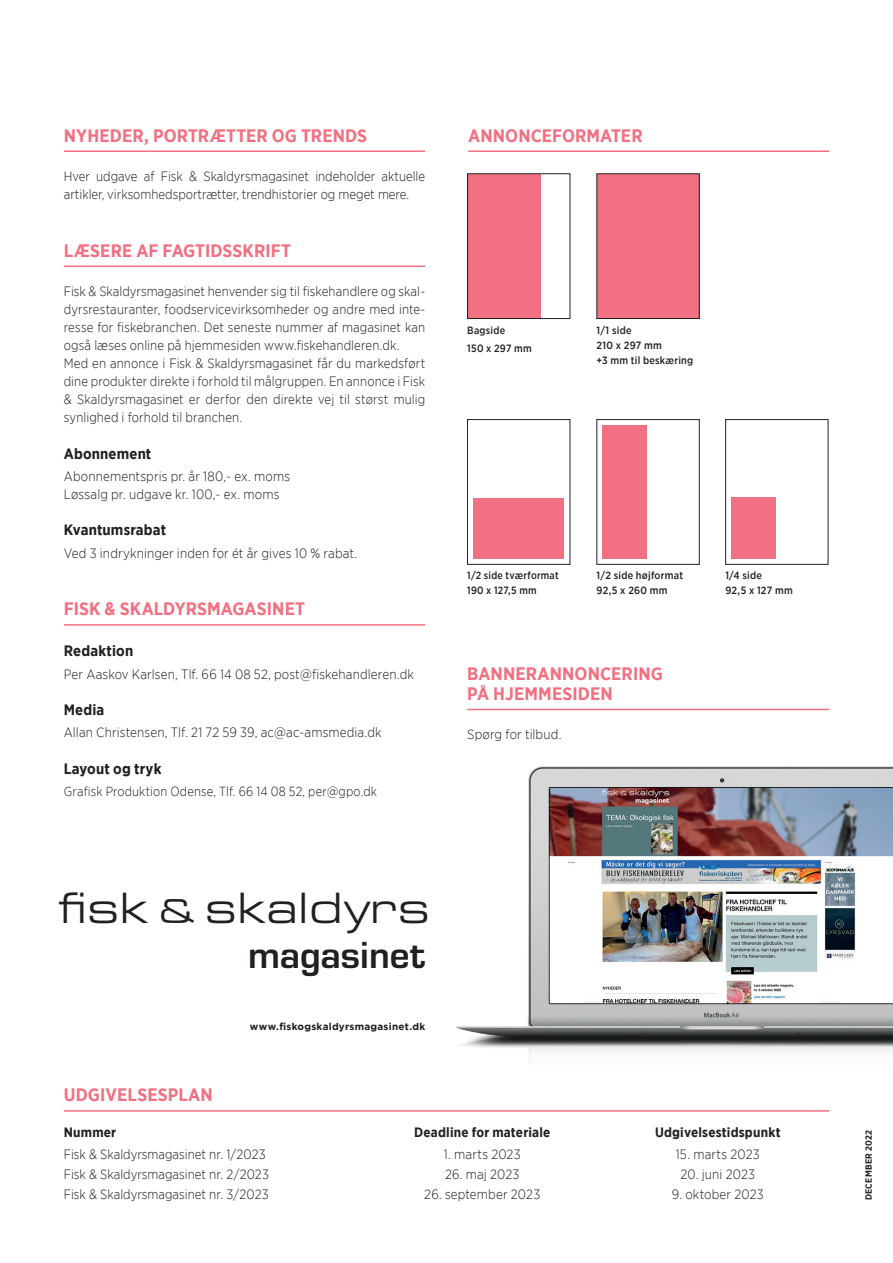
<style>
.page{position:relative;width:893px;height:1263px;background:#fff}
.page>*{position:absolute;margin:0;border:0;box-sizing:border-box;transform-origin:0 0}
.t1{font:45.15px "Eurostile Ext";color:#231f20}
.t2{font:700 39.15px "Eurostile";color:#231f20}
.Underline{font:700 18px/19.5px "Gotham Narrow";letter-spacing:.005em;color:#f17081}
.Mellemrubrik{font:700 18px "Gotham Narrow";letter-spacing:.005em;color:#f17081}
.Mellemrubrik-2{font:700 15px "Gotham Narrow";letter-spacing:.01em;color:#231f20}
.Brød_uden_indryk{font:300 13.5px/18px "Gotham Narrow";letter-spacing:.005em;color:#231f20;text-align:justify}
.Brød_uden_indryk-2{font:700 13.5px "Gotham Narrow";letter-spacing:.015em;color:#231f20}
.Brød_uden_indryk-3{font:300 13.2px "Gotham Narrow";letter-spacing:.01em;color:#231f20}
.Brød_uden_indryk-4{font:500 10.5px "Gotham Narrow";letter-spacing:.025em;color:#231f20}
.Brød_uden_indryk-5{font:700 9.9px "Gotham";letter-spacing:.025em;color:#231f20}
.Brød_uden_indryk-6{font:700 9px "Gotham Narrow";letter-spacing:.03em;color:#231f20}
.s1{font-size:35.55px}
</style>
<div class="page">
<hr style="left:64px;top:150px;width:361px;height:2px;background:#f17081">
<hr style="left:64px;top:265px;width:361px;height:2px;background:#f17081">
<hr style="left:64px;top:624px;width:361px;height:2px;background:#f17081">
<hr style="left:64px;top:1110px;width:765px;height:2px;background:#f17081">
<div style="left:597px;top:174px;width:102px;height:145px;background:#f17081"></div>
<div style="left:597px;top:173px;width:102px;height:146px;border:1px solid #231f20"></div>
<div style="left:467px;top:419px;width:103px;height:146px;border:1px solid #231f20"></div>
<div style="left:473px;top:498px;width:91px;height:61px;background:#f17081"></div>
<div style="left:597px;top:419px;width:102px;height:146px;border:1px solid #231f20"></div>
<div style="left:602px;top:425px;width:45px;height:134px;background:#f17081"></div>
<div style="left:725px;top:419px;width:103px;height:146px;border:1px solid #231f20"></div>
<div style="left:731px;top:498px;width:45px;height:61px;background:#f17081"></div>
<div style="left:468px;top:174px;width:73px;height:145px;background:#f17081"></div>
<div style="left:467px;top:173px;width:103px;height:146px;border:1px solid #231f20"></div>
<hr style="left:468px;top:150px;width:361px;height:2px;background:#f17081">
<hr style="left:467px;top:709px;width:362px;height:1px;background:#f17081">
<img style="left:426px;top:766px;width:467px;height:346px">
<p class="Underline" style="left:64px;top:125px;width:305px">NYHEDER, PORTRÆTTER OG TRENDS</p>
<p class="Brød_uden_indryk" style="left:64px;top:167px;width:363px">Hver udgave af Fisk &amp; Skaldyrsmagasinet indeholder aktuelle artikler, virksomhedsportrætter, trendhistorier og meget mere.</p>
<p class="Underline" style="left:64px;top:241px;width:229px">LÆSERE AF FAGTIDSSKRIFT</p>
<p class="Brød_uden_indryk" style="left:64px;top:282px;width:363px">Fisk &amp; Skaldyrsmagasinet henvender sig til fiskehandlere og skal&shy;dyrsrestauranter, foodservicevirksomheder og andre med inte&shy;resse for fiskebranchen. Det seneste nummer af magasinet kan også læses online på hjemmesiden www.fiskehandleren.dk.</p>
<p class="Brød_uden_indryk" style="left:64px;top:354px;width:363px">Med en annonce i Fisk &amp; Skaldyrsmagasinet får du markedsført dine produkter direkte i forhold til målgruppen. En annonce i Fisk &amp; Skaldyrsmagasinet er derfor den direkte vej til størst mulig synlighed i forhold til branchen.</p>
<p class="Mellemrubrik-2" style="left:64px;top:444px;width:89px">Abonnement</p>
<p class="Brød_uden_indryk" style="left:64px;top:467px;width:228px">Abonnementspris pr. år 180,- ex. moms</p>
<p class="Brød_uden_indryk" style="left:64px;top:485px;width:217px">Løssalg pr. udgave kr. 100,- ex. moms</p>
<p class="Mellemrubrik-2" style="left:64px;top:520px;width:104px">Kvantumsrabat</p>
<p class="Brød_uden_indryk" style="left:64px;top:544px;width:295px">Ved 3 indrykninger inden for ét år gives 10 % rabat.</p>
<p class="Underline" style="left:64px;top:599px;width:243px">FISK &amp; SKALDYRSMAGASINET</p>
<p class="Mellemrubrik-2" style="left:64px;top:641px;width:71px">Redaktion</p>
<p class="Brød_uden_indryk" style="left:64px;top:664px;width:352px">Per Aaskov Karlsen, Tlf. 66 14 08 52, post@fiskehandleren.dk</p>
<p class="Mellemrubrik-2" style="left:64px;top:700px;width:42px">Media</p>
<p class="Brød_uden_indryk" style="left:64px;top:723px;width:319px">Allan Christensen, Tlf. 21 72 59 39, ac@ac-amsmedia.dk</p>
<p class="Mellemrubrik-2" style="left:64px;top:759px;width:99px">Layout og tryk</p>
<p class="Brød_uden_indryk-3" style="left:64px;top:783px;width:315px">Grafisk Produktion Odense, Tlf. 66 14 08 52, per@gpo.dk</p>
<p class="t1" style="left:59px;top:876px;width:372px">fisk <span class="s1">&amp;</span> skaldyrs</p>
<p class="t2" style="left:248px;top:926px;width:178px">magasinet</p>
<p class="Brød_uden_indryk-5" style="left:250px;top:1020px;width:177px">www.fiskogskaldyrsmagasinet.dk</p>
<p class="Underline" style="left:468px;top:125px;width:176px">ANNONCEFORMATER</p>
<p class="Brød_uden_indryk-4" style="left:467px;top:323px;width:39px">Bagside</p>
<p class="Brød_uden_indryk-4" style="left:467px;top:341px;width:66px">150 x 297 mm</p>
<p class="Brød_uden_indryk-4" style="left:597px;top:323px;width:36px">1/1 side</p>
<p class="Brød_uden_indryk-4" style="left:597px;top:338px;width:67px">210 x 297 mm</p>
<p class="Brød_uden_indryk-4" style="left:597px;top:353px;width:98px">+3 mm til beskæring</p>
<p class="Brød_uden_indryk-4" style="left:467px;top:569px;width:93px">1/2 side tværformat</p>
<p class="Brød_uden_indryk-4" style="left:467px;top:584px;width:71px">190 x 127,5 mm</p>
<p class="Brød_uden_indryk-4" style="left:597px;top:569px;width:88px">1/2 side højformat</p>
<p class="Brød_uden_indryk-4" style="left:597px;top:584px;width:72px">92,5 x 260 mm</p>
<p class="Underline" style="left:467px;top:664px;width:197px">BANNERANNONCERING<br>PÅ HJEMMESIDEN</p>
<p class="Brød_uden_indryk" style="left:467px;top:725px;width:96px">Spørg for tilbud.</p>
<p class="Brød_uden_indryk-4" style="left:725px;top:569px;width:38px">1/4 side</p>
<p class="Brød_uden_indryk-4" style="left:725px;top:584px;width:69px">92,5 x 127 mm</p>
<p class="Mellemrubrik" style="left:64px;top:1083px;width:150px">UDGIVELSESPLAN</p>
<p class="Brød_uden_indryk-2" style="left:64px;top:1123px;width:54px">Nummer</p>
<p class="Brød_uden_indryk-2" style="left:414px;top:1123px;width:138px">Deadline for materiale</p>
<p class="Brød_uden_indryk-2" style="left:655px;top:1123px;width:127px">Udgivelsestidspunkt</p>
<p class="Brød_uden_indryk" style="left:64px;top:1145px;width:204px">Fisk &amp; Skaldyrsmagasinet nr. 1/2023</p>
<p class="Brød_uden_indryk" style="left:444px;top:1145px;width:78px">1. marts 2023</p>
<p class="Brød_uden_indryk" style="left:676px;top:1145px;width:85px">15. marts 2023</p>
<p class="Brød_uden_indryk" style="left:64px;top:1165px;width:207px">Fisk &amp; Skaldyrsmagasinet nr. 2/2023</p>
<p class="Brød_uden_indryk" style="left:445px;top:1165px;width:76px">26. maj 2023</p>
<p class="Brød_uden_indryk" style="left:681px;top:1165px;width:76px">20. juni 2023</p>
<p class="Brød_uden_indryk" style="left:64px;top:1185px;width:206px">Fisk &amp; Skaldyrsmagasinet nr. 3/2023</p>
<p class="Brød_uden_indryk" style="left:424px;top:1185px;width:118px">26. september 2023</p>
<p class="Brød_uden_indryk" style="left:672px;top:1185px;width:93px">9. oktober 2023</p>
<p class="Brød_uden_indryk-6" style="left:863px;top:1200px;width:72px;rotate:-90deg">DECEMBER 2022</p>
</div>
